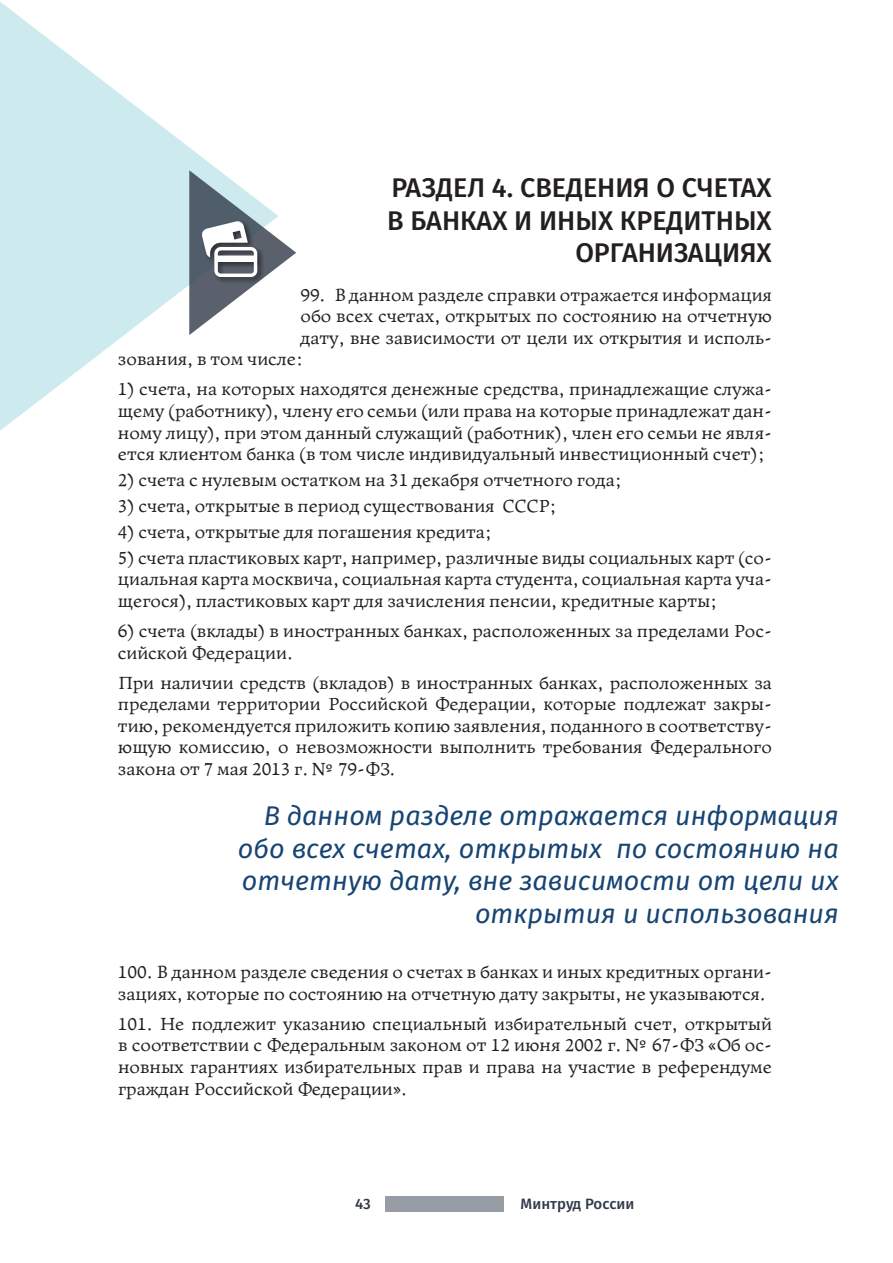
<style>
.page{position:relative;width:893px;height:1263px;background:#fff}
.page>*{position:absolute;margin:0;border:0;box-sizing:border-box;transform-origin:0 0}
.t1{font:italic 27px/32.4px "Fira Sans";color:#164473;text-align:right}
.t2{font:500 27px/32.4px "Fira Sans";color:#231f20;text-align:right}
.t3{font:18px/21.6px "Leksa Pro";color:#231f20;text-align:justify}
.t4{font:500 15px "Fira Sans";color:#313a49}
</style>
<div class="page">
<div style="left:386px;top:1196px;width:118px;height:16px;background:#989ca4"></div>
<svg style="left:0;top:2px;width:218px;height:429px;fill:#cdeaef"></svg>
<svg style="left:189px;top:170px;width:107px;height:165px"></svg>
<p class="t2" style="left:387px;top:171px;width:386px">РАЗДЕЛ 4. СВЕДЕНИЯ О СЧЕТАХ<br>В БАНКАХ И ИНЫХ КРЕДИТНЫХ<br>ОРГАНИЗАЦИЯХ</p>
<p class="t3" style="left:300px;top:284px;width:473px">99. В данном разделе справки отражается информация</p>
<p class="t3" style="left:300px;top:305px;width:473px">обо всех счетах, открытых по состоянию на отчетную</p>
<p class="t3" style="left:300px;top:327px;width:473px">дату, вне зависимости от цели их открытия и исполь-</p>
<p class="t3" style="left:118px;top:349px;width:185px">зования, в том числе:</p>
<p class="t3" style="left:118px;top:379px;width:655px">1) счета, на которых находятся денежные средства, принадлежащие служа&shy;щему (работнику), члену его семьи (или права на которые принадлежат дан&shy;ному лицу), при этом данный служащий (работник), член его семьи не явля&shy;ется клиентом банка (в том числе индивидуальный инвестиционный счет);</p>
<p class="t3" style="left:118px;top:469px;width:504px">2) счета с нулевым остатком на 31 декабря отчетного года;</p>
<p class="t3" style="left:118px;top:495px;width:439px">3) счета, открытые в период существования СССР;</p>
<p class="t3" style="left:118px;top:521px;width:374px">4) счета, открытые для погашения кредита;</p>
<p class="t3" style="left:118px;top:547px;width:655px">5) счета пластиковых карт, например, различные виды социальных карт (со&shy;циальная карта москвича, социальная карта студента, социальная карта уча&shy;щегося), пластиковых карт для зачисления пенсии, кредитные карты;</p>
<p class="t3" style="left:118px;top:620px;width:655px">6) счета (вклады) в иностранных банках, расположенных за пределами Рос&shy;сийской Федерации.</p>
<p class="t3" style="left:118px;top:672px;width:655px">При наличии средств (вкладов) в иностранных банках, расположенных за пределами территории Российской Федерации, которые подлежат закры&shy;тию, рекомендуется приложить копию заявления, поданного в соответству&shy;ющую комиссию, о невозможности выполнить требования Федерального закона от 7 мая 2013 г. № 79-ФЗ.</p>
<p class="t1" style="left:238px;top:800px;width:602px">В данном разделе отражается информация обо всех счетах, открытых по состоянию на отчетную дату, вне зависимости от цели их открытия и использования</p>
<p class="t3" style="left:118px;top:961px;width:655px">100. В данном разделе сведения о счетах в банках и иных кредитных органи&shy;зациях, которые по состоянию на отчетную дату закрыты, не указываются.</p>
<p class="t3" style="left:118px;top:1013px;width:655px">101. Не подлежит указанию специальный избирательный счет, открытый в соответствии с Федеральным законом от 12 июня 2002 г. № 67-ФЗ «Об ос&shy;новных гарантиях избирательных прав и права на участие в референдуме граждан Российской Федерации».</p>
<p class="t4" style="left:355px;top:1193px;width:17px">43</p>
<p class="t4" style="left:521px;top:1193px;width:115px">Минтруд России</p>
</div>
